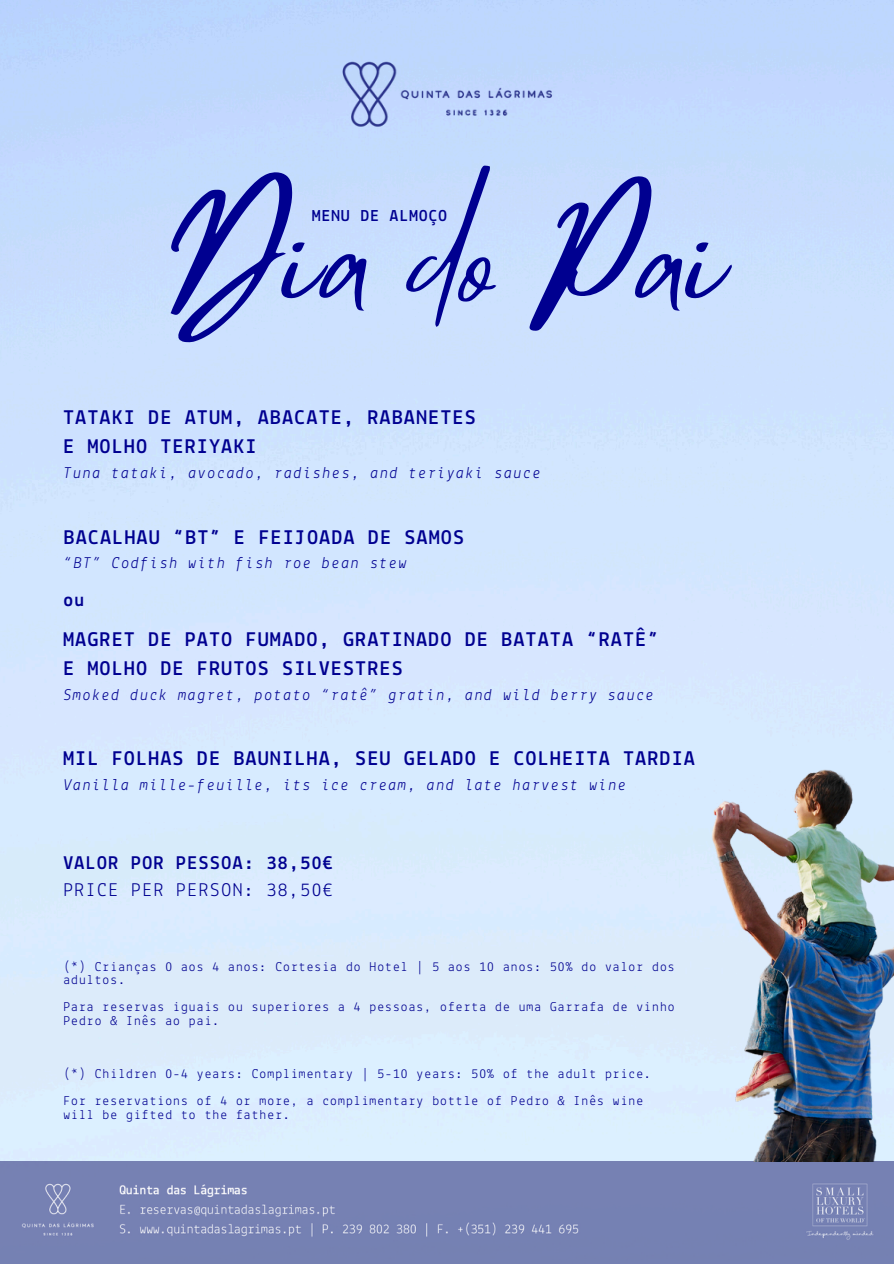
<style>
.page{position:relative;width:894px;height:1264px;background:#fff}
.page>*{position:absolute;margin:0;border:0;box-sizing:border-box;transform-origin:0 0}
.t1{font:130.65px "Mistrully";color:#000090}
.t2{font:700 21px/29.2px "Lekton";letter-spacing:.08em;color:#000090}
.t3{font:700 19.5px/27px "Lekton";letter-spacing:.08em;color:#000090}
.t4{font:700 16.8px "Lekton";letter-spacing:.08em;color:#000090}
.t5{font:italic 16.5px "Lekton";letter-spacing:.08em;color:#000090}
.t6{font:13.5px/13.5px "Lekton";letter-spacing:.08em;color:#000090}
.s1{font-weight:400}
</style>
<div class="page">
<div style="left:0;top:1161px;width:893px;height:102px;background:#7681b3"></div>
<img style="left:709px;top:760px;width:184px;height:401px">
<img style="left:335px;top:56px;width:223px;height:76px">
<p class="t1" style="left:168px;top:155px;width:558px">Dia do Pai</p>
<p class="t4" style="left:312px;top:209px;width:136px">MENU DE ALMOÇO</p>
<p class="t2" style="left:63px;top:404px;width:413px">TATAKI DE ATUM, ABACATE, RABANETES<br>E MOLHO TERIYAKI</p>
<p class="t5" style="left:63px;top:466px;width:478px">Tuna tataki, avocado, radishes, and teriyaki sauce</p>
<h5 class="t2" style="left:64px;top:523px;width:401px">BACALHAU “BT” E FEIJOADA DE SAMOS</h5>
<h5 class="t5" style="left:64px;top:556px;width:344px">“BT” Codfish with fish roe bean stew</h5>
<h3 class="t3" style="left:63px;top:587px;width:23px">ou</h3>
<h5 class="t2" style="left:63px;top:626px;width:596px">MAGRET DE PATO FUMADO, GRATINADO DE BATATA “RATÊ”<br>E MOLHO DE FRUTOS SILVESTRES</h5>
<h5 class="t5" style="left:63px;top:687px;width:592px">Smoked duck magret, potato “ratê” gratin, and wild berry sauce</h5>
<h1 class="t2" style="left:63px;top:745px;width:632px">MIL FOLHAS DE BAUNILHA, SEU GELADO E COLHEITA TARDIA</h1>
<h1 class="t5" style="left:63px;top:777px;width:564px">Vanilla mille-feuille, its ice cream, and late harvest wine</h1>
<h4 class="t3" style="left:63px;top:850px;width:271px">VALOR POR PESSOA: 38,50€<br><span class="s1">PRICE PER PERSON: 38,50€</span></h4>
<h5 class="t6" style="left:63px;top:960px;width:612px">(*) Crianças 0 aos 4 anos: Cortesia do Hotel | 5 aos 10 anos: 50% do valor dos adultos.</h5>
<h5 class="t6" style="left:63px;top:1001px;width:612px">Para reservas iguais ou superiores a 4 pessoas, oferta de uma Garrafa de vinho</h5>
<p class="t6" style="left:63px;top:1014px;width:157px">Pedro &amp; Inês ao pai.</p>
<h2 class="t6" style="left:63px;top:1068px;width:589px">(*) Children 0-4 years: Complimentary | 5-10 years: 50% of the adult price.</h2>
<p class="t6" style="left:63px;top:1095px;width:581px">For reservations of 4 or more, a complimentary bottle of Pedro &amp; Inês wine will be gifted to the father.</p>
</div>
